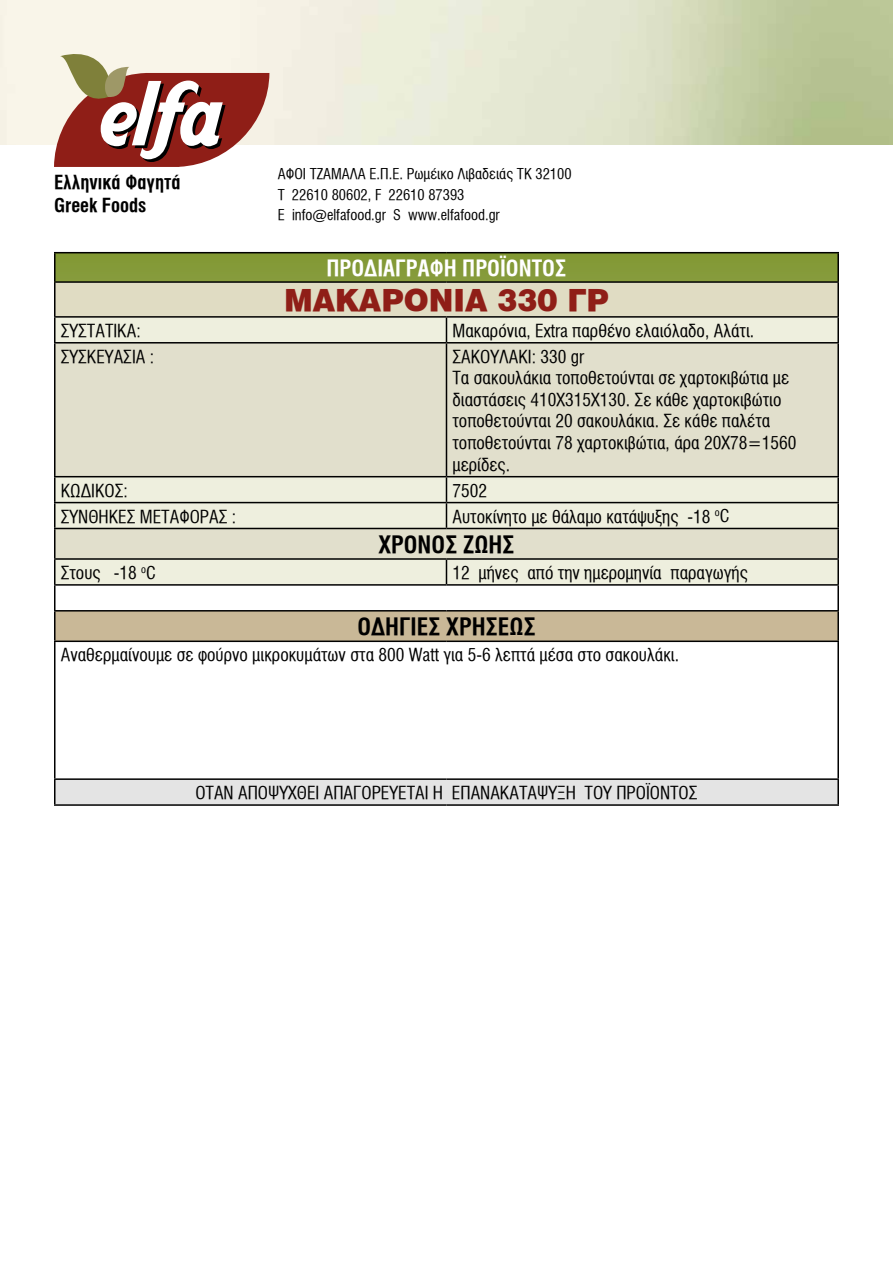
<style>
.page{position:relative;width:893px;height:1263px;background:#fff}
.page>*{position:absolute;margin:0;border:0;box-sizing:border-box;transform-origin:0 0}
.t1{font:900 30px "UB Helvetica";color:#8f1e17}
.t2{font:24px "UB Helvetica Cond Bold";color:#000}
.t3{font:22.5px "UB Helvetica Cond Bold";color:#fff}
.t4{font:19.35px/23.2px "UB Helvetica Cond Bold";color:#000}
.t5{font:18px/21.6px "UB Helvetica Cond";color:#000}
.t6{font:15px/20.7px "UB Helvetica Cond";color:#000}
</style>
<div class="page">
<svg style="left:54px;top:49px;width:215px;height:118px"></svg>
<div style="left:55px;top:253px;width:783px;height:29px;background:#849a38"></div>
<div style="left:55px;top:282px;width:783px;height:35px;background:#e0dcc3"></div>
<div style="left:56px;top:318px;width:781px;height:266px;background:#eeefde"></div>
<svg style="left:56px;top:343px;width:781px;height:215px;background:#e1e0ce"></svg>
<div style="left:55px;top:611px;width:783px;height:30px;background:#c9b897"></div>
<div style="left:55px;top:779px;width:783px;height:26px;background:#e4e4e4"></div>
<hr style="left:54px;top:252px;width:392px;height:1px;background:#000">
<hr style="left:54px;top:253px;width:2px;height:28px;background:#000">
<hr style="left:446px;top:252px;width:393px;height:1px;background:#000">
<hr style="left:837px;top:253px;width:2px;height:28px;background:#000">
<hr style="left:54px;top:281px;width:392px;height:2px;background:#000">
<hr style="left:54px;top:283px;width:2px;height:33px;background:#000">
<hr style="left:446px;top:281px;width:393px;height:2px;background:#000">
<hr style="left:837px;top:283px;width:2px;height:33px;background:#000">
<hr style="left:54px;top:316px;width:392px;height:2px;background:#000">
<hr style="left:54px;top:318px;width:2px;height:24px;background:#000">
<hr style="left:446px;top:316px;width:393px;height:2px;background:#000">
<svg style="left:446px;top:318px;width:1px;height:24px"></svg>
<hr style="left:837px;top:318px;width:2px;height:24px;background:#000">
<hr style="left:54px;top:477px;width:2px;height:25px;background:#000">
<hr style="left:837px;top:477px;width:2px;height:25px;background:#000">
<hr style="left:54px;top:502px;width:392px;height:1px;background:#000">
<hr style="left:54px;top:503px;width:2px;height:25px;background:#000">
<hr style="left:446px;top:502px;width:393px;height:1px;background:#000">
<svg style="left:446px;top:477px;width:1px;height:51px"></svg>
<hr style="left:837px;top:503px;width:2px;height:25px;background:#000">
<hr style="left:54px;top:528px;width:392px;height:1px;background:#000">
<hr style="left:54px;top:529px;width:2px;height:29px;background:#000">
<hr style="left:446px;top:528px;width:393px;height:1px;background:#000">
<hr style="left:837px;top:529px;width:2px;height:29px;background:#000">
<hr style="left:54px;top:558px;width:392px;height:2px;background:#000">
<hr style="left:54px;top:560px;width:2px;height:24px;background:#000">
<hr style="left:446px;top:558px;width:393px;height:2px;background:#000">
<svg style="left:446px;top:560px;width:1px;height:24px"></svg>
<hr style="left:837px;top:560px;width:2px;height:24px;background:#000">
<hr style="left:54px;top:584px;width:392px;height:2px;background:#000">
<hr style="left:54px;top:586px;width:2px;height:24px;background:#000">
<hr style="left:446px;top:584px;width:393px;height:2px;background:#000">
<hr style="left:837px;top:586px;width:2px;height:24px;background:#000">
<hr style="left:54px;top:610px;width:392px;height:1px;background:#000">
<hr style="left:54px;top:611px;width:2px;height:29px;background:#000">
<hr style="left:446px;top:610px;width:393px;height:1px;background:#000">
<hr style="left:837px;top:611px;width:2px;height:29px;background:#000">
<hr style="left:54px;top:640px;width:392px;height:2px;background:#000">
<hr style="left:54px;top:642px;width:2px;height:136px;background:#000">
<hr style="left:446px;top:640px;width:393px;height:2px;background:#000">
<hr style="left:837px;top:642px;width:2px;height:136px;background:#000">
<hr style="left:54px;top:778px;width:392px;height:2px;background:#000">
<hr style="left:54px;top:780px;width:2px;height:24px;background:#000">
<hr style="left:446px;top:778px;width:393px;height:2px;background:#000">
<hr style="left:837px;top:780px;width:2px;height:24px;background:#000">
<hr style="left:54px;top:804px;width:392px;height:2px;background:#000">
<hr style="left:446px;top:804px;width:393px;height:2px;background:#000">
<hr style="left:54px;top:342px;width:392px;height:1px;background:#000">
<hr style="left:54px;top:343px;width:2px;height:133px;background:#000">
<hr style="left:54px;top:476px;width:392px;height:1px;background:#000">
<hr style="left:446px;top:342px;width:393px;height:1px;background:#000">
<hr style="left:446px;top:343px;width:1px;height:133px;background:#000">
<hr style="left:837px;top:343px;width:2px;height:133px;background:#000">
<hr style="left:446px;top:476px;width:393px;height:1px;background:#000">
<p class="t4" style="left:54px;top:170px;width:128px">Ελληνικά Φαγητά<br>Greek Foods</p>
<p class="t6" style="left:278px;top:163px;width:295px">ΑΦΟΙ ΤΖΑΜΑΛΑ Ε.Π.Ε. Ρωμέικο Λιβαδειάς ΤΚ 32100<br>Τ 22610 80602, F 22610 87393<br>E info@elfafood.gr S www.elfafood.gr</p>
<p class="t3" style="left:327px;top:255px;width:241px">ΠΡΟΔΙΑΓΡΑΦΗ ΠΡΟΪΟΝΤΟΣ</p>
<h1 class="t1" style="left:284px;top:282px;width:326px">ΜΑΚΑΡΟΝΙΑ 330 ΓΡ</h1>
<p class="t5" style="left:61px;top:320px;width:81px">ΣΥΣΤΑΤΙΚΑ:</p>
<p class="t5" style="left:452px;top:320px;width:303px">Μακαρόνια, Extra παρθένο ελαιόλαδο, Αλάτι.</p>
<p class="t5" style="left:61px;top:346px;width:95px">ΣΥΣΚΕΥΑΣΙΑ :</p>
<p class="t5" style="left:452px;top:346px;width:346px">ΣΑΚΟΥΛΑΚΙ: 330 gr<br>Τα σακουλάκια τοποθετούνται σε χαρτοκιβώτια με διαστάσεις 410Χ315Χ130. Σε κάθε χαρτοκιβώτιο τοποθετούνται 20 σακουλάκια. Σε κάθε παλέτα τοποθετούνται 78 χαρτοκιβώτια, άρα 20Χ78=1560 μερίδες.</p>
<p class="t5" style="left:61px;top:480px;width:69px">ΚΩΔΙΚΟΣ:</p>
<p class="t5" style="left:452px;top:480px;width:36px">7502</p>
<p class="t5" style="left:61px;top:506px;width:177px">ΣΥΝΘΗΚΕΣ ΜΕΤΑΦΟΡΑΣ :</p>
<p class="t5" style="left:452px;top:506px;width:279px">Αυτοκίνητο με θάλαμο κατάψυξης -18 <sup>ο</sup>C</p>
<h2 class="t2" style="left:378px;top:531px;width:138px">ΧΡΟΝΟΣ ΖΩΗΣ</h2>
<p class="t5" style="left:61px;top:562px;width:97px">Στους -18 <sup>ο</sup>C</p>
<p class="t5" style="left:452px;top:562px;width:297px">12 μήνες από την ημερομηνία παραγωγής</p>
<h2 class="t2" style="left:357px;top:613px;width:180px">ΟΔΗΓΙΕΣ ΧΡΗΣΕΩΣ</h2>
<p class="t5" style="left:61px;top:644px;width:620px">Αναθερμαίνουμε σε φούρνο μικροκυμάτων στα 800 Watt για 5-6 λεπτά μέσα στο σακουλάκι.</p>
<p class="t5" style="left:195px;top:782px;width:504px">ΟΤΑΝ ΑΠΟΨΥΧΘΕΙ ΑΠΑΓΟΡΕΥΕΤΑΙ Η ΕΠΑΝΑΚΑΤΑΨΥΞΗ ΤΟΥ ΠΡΟΪΟΝΤΟΣ</p>
</div>
